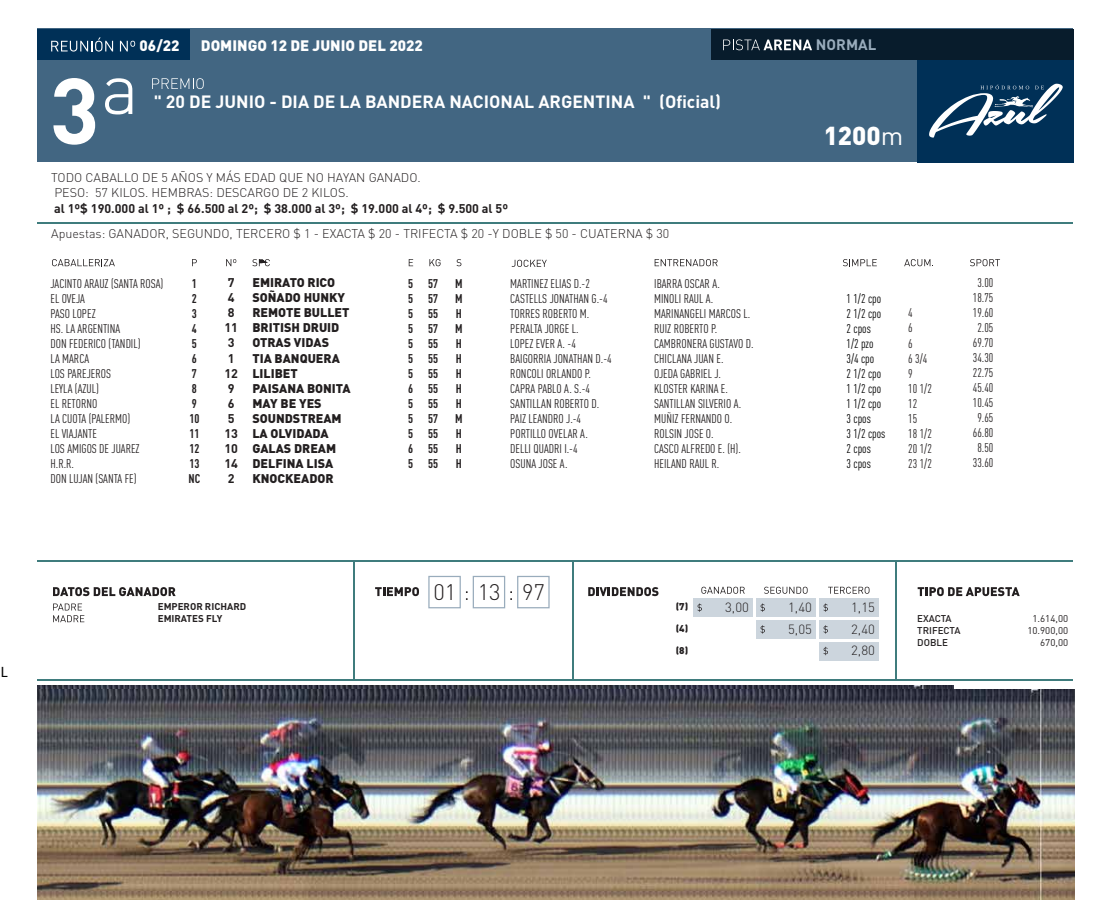
<style>
.page{position:relative;width:1098px;height:922px;background:#fff}
.page>*{position:absolute;margin:0;border:0;box-sizing:border-box;transform-origin:0 0}
.t1{font:700 92px "DIN Pro";color:#fff}
.t2{font:900 25.62px "DIN Pro";color:#fff}
.t3{font:300 22.25px "DIN Pro";color:#231f20}
.t4{font:700 17.62px "DIN Pro";color:#fff}
.t5{font:900 15px "DIN Pro";color:#fff}
.t6{font:700 15px "DIN Pro";color:#99acbc}
.t7{font:15px "Myriad Pro";color:#000}
.t8{font:300 13.25px "DIN Pro";color:#231f20}
.t9{font:12.5px/15px "FFDIN Pro Cond";color:#231f20}
.t10{font:300 12.5px/15px "DIN Pro";color:#231f20}
.t11{font:900 12.5px/15px "DIN Pro";color:#231f20}
.t12{font:700 12.5px/15px "DIN Pro";color:#231f20}
.t13{font:12.5px/15px "FFDIN Pro Cond";color:#000}
.t14{font:700 12.5px/15px "FFDIN Pro Cond";color:#231f20;text-align:justify}
.t15{font:700 9.75px/11.8px "DIN Pro";color:#231f20}
.t16{font:9.75px/11.8px "DIN Pro";color:#231f20;text-align:right}
.t17{font:500 9.75px/11.8px "DIN Pro";color:#231f20}
.t18{font:900 9.75px "DIN Pro";color:#231f20}
.s1{font-weight:400}
</style>
<div class="page">
<div style="left:37px;top:28px;width:1036px;height:133px;background:#426682"></div>
<div style="left:917px;top:29px;width:156px;height:134px;background:#003057"></div>
<div style="left:37px;top:29px;width:154px;height:31px;background:#003057"></div>
<div style="left:710px;top:29px;width:363px;height:31px;background:#081c2c"></div>
<hr style="left:37px;top:560px;width:1036px;height:1px;background:#3f7c7d">
<hr style="left:37px;top:679px;width:1036px;height:1px;background:#3f7c7d">
<hr style="left:572px;top:560px;width:1px;height:120px;background:#3f7c7d">
<hr style="left:353px;top:560px;width:1px;height:120px;background:#3f7c7d">
<hr style="left:895px;top:560px;width:1px;height:120px;background:#3f7c7d">
<div style="left:428px;top:575px;width:33px;height:33px;border:1px solid #99acbc"></div>
<div style="left:472px;top:575px;width:33px;height:33px;border:1px solid #99acbc"></div>
<div style="left:517px;top:575px;width:32px;height:33px;border:1px solid #99acbc"></div>
<hr style="left:37px;top:222px;width:1036px;height:1px;background:#3f7c7d">
<svg style="left:51px;top:37px;width:62px;height:15px"></svg>
<svg style="left:120px;top:41px;width:15px;height:10px"></svg>
<svg style="left:723px;top:39px;width:89px;height:11px"></svg>
<svg style="left:105px;top:78px;width:27px;height:36px"></svg>
<svg style="left:152px;top:78px;width:52px;height:11px"></svg>
<svg style="left:52px;top:259px;width:63px;height:7px"></svg>
<svg style="left:252px;top:259px;width:18px;height:7px"></svg>
<svg style="left:511px;top:260px;width:36px;height:7px"></svg>
<svg style="left:654px;top:259px;width:63px;height:7px"></svg>
<svg style="left:843px;top:259px;width:33px;height:7px"></svg>
<svg style="left:970px;top:259px;width:30px;height:7px"></svg>
<svg style="left:904px;top:259px;width:29px;height:7px"></svg>
<svg style="left:192px;top:259px;width:5px;height:7px"></svg>
<svg style="left:409px;top:259px;width:4px;height:7px"></svg>
<svg style="left:429px;top:259px;width:11px;height:7px"></svg>
<svg style="left:456px;top:259px;width:5px;height:7px"></svg>
<svg style="left:226px;top:259px;width:10px;height:7px"></svg>
<svg style="left:375px;top:587px;width:44px;height:9px"></svg>
<svg style="left:53px;top:587px;width:123px;height:9px"></svg>
<svg style="left:588px;top:587px;width:70px;height:9px"></svg>
<svg style="left:917px;top:587px;width:102px;height:9px"></svg>
<svg style="left:701px;top:586px;width:43px;height:7px"></svg>
<svg style="left:764px;top:586px;width:43px;height:7px"></svg>
<svg style="left:828px;top:586px;width:41px;height:7px"></svg>
<div style="left:693px;top:598px;width:59px;height:18px;background:#ccd5dd"></div>
<svg style="left:697px;top:603px;width:5px;height:8px"></svg>
<div style="left:756px;top:598px;width:59px;height:18px;background:#ccd5dd"></div>
<svg style="left:760px;top:603px;width:5px;height:8px"></svg>
<div style="left:819px;top:598px;width:59px;height:18px;background:#ccd5dd"></div>
<svg style="left:823px;top:603px;width:5px;height:8px"></svg>
<div style="left:756px;top:619px;width:59px;height:19px;background:#ccd5dd"></div>
<svg style="left:760px;top:625px;width:5px;height:8px"></svg>
<div style="left:819px;top:619px;width:59px;height:19px;background:#ccd5dd"></div>
<svg style="left:823px;top:625px;width:5px;height:8px"></svg>
<div style="left:819px;top:641px;width:59px;height:19px;background:#ccd5dd"></div>
<svg style="left:823px;top:646px;width:5px;height:9px"></svg>
<svg style="left:53px;top:603px;width:31px;height:19px"></svg>
<svg style="left:929px;top:84px;width:133px;height:53px"></svg>
<img style="left:37px;top:689px;width:1037px;height:210px">
<p class="t7" style="left:1px;top:662px;width:9px">L</p>
<h1 class="t1" style="left:50px;top:48px;width:51px">3</h1>
<p class="t5" style="left:140px;top:36px;width:41px">06/22</p>
<p class="t5" style="left:201px;top:36px;width:223px">DOMINGO 12 DE JUNIO DEL 2022</p>
<p class="t6" style="left:816px;top:35px;width:62px">NORMAL</p>
<h3 class="t4" style="left:154px;top:89px;width:569px">" 20 DE JUNIO - DIA DE LA BANDERA NACIONAL ARGENTINA " (Oficial)</h3>
<h2 class="t2" style="left:823px;top:118px;width:81px">1200<span class="s1">m</span></h2>
<p class="t10" style="left:51px;top:169px;width:371px">TODO CABALLO DE 5 AÑOS Y MÁS EDAD QUE NO HAYAN GANADO.<br>PESO: 57 KILOS. HEMBRAS: DESCARGO DE 2 KILOS.</p>
<p class="t12" style="left:54px;top:201px;width:455px">al 1º$ 190.000 al 1º ; $ 66.500 al 2º; $ 38.000 al 3º; $ 19.000 al 4º; $ 9.500 al 5º</p>
<p class="t10" style="left:51px;top:226px;width:619px">Apuestas: GANADOR, SEGUNDO, TERCERO $ 1 - EXACTA $ 20 - TRIFECTA $ 20 -Y DOBLE $ 50 - CUATERNA $ 30</p>
<p class="t9" style="left:50px;top:275px;width:114px">JACINTO ARAUZ (SANTA ROSA)<br>EL OVEJA<br>PASO LOPEZ<br>HS. LA ARGENTINA<br>DON FEDERICO (TANDIL)<br>LA MARCA<br>LOS PAREJEROS<br>LEYLA (AZUL)<br>EL RETORNO<br>LA CUOTA (PALERMO)<br>EL VIAJANTE<br>LOS AMIGOS DE JUAREZ<br>H.R.R.<br>DON LUJAN (SANTA FE)</p>
<p class="t14" style="left:188px;top:275px;width:13px;text-align:left">1<br>2<br>3<br>4<br>5<br>6<br>7<br>8<br>9<br>10<br>11<br>12<br>13<br>NC</p>
<p class="t12" style="left:224px;top:275px;width:15px">7<br>4<br>8<br>11<br>3<br>1<br>12<br>9<br>6<br>5<br>13<br>10<br>14<br>2</p>
<p class="t11" style="left:252px;top:275px;width:100px">EMIRATO RICO<br>SOÑADO HUNKY<br>REMOTE BULLET<br>BRITISH DRUID<br>OTRAS VIDAS<br>TIA BANQUERA<br>LILIBET<br>PAISANA BONITA<br>MAY BE YES<br>SOUNDSTREAM<br>LA OLVIDADA<br>GALAS DREAM<br>DELFINA LISA<br>KNOCKEADOR</p>
<p class="t14" style="left:408px;top:275px;width:7px">5<br>5<br>5<br>5<br>5<br>5<br>5<br>6<br>5<br>5<br>5<br>6<br>5</p>
<p class="t14" style="left:428px;top:275px;width:12px">57<br>57<br>55<br>57<br>55<br>55<br>55<br>55<br>55<br>57<br>55<br>55<br>55</p>
<p class="t14" style="left:455px;top:275px;width:9px">M M H M H H H H H M H H H</p>
<p class="t9" style="left:510px;top:275px;width:103px">MARTINEZ ELIAS D.-2<br>CASTELLS JONATHAN G.-4<br>TORRES ROBERTO M.<br>PERALTA JORGE L.<br>LOPEZ EVER A. -4<br>BAIGORRIA JONATHAN D.-4<br>RONCOLI ORLANDO P.<br>CAPRA PABLO A. S.-4<br>SANTILLAN ROBERTO D.<br>PAIZ LEANDRO J.-4<br>PORTILLO OVELAR A.<br>DELLI QUADRI I.-4<br>OSUNA JOSE A.</p>
<p class="t9" style="left:654px;top:275px;width:101px">IBARRA OSCAR A.<br>MINOLI RAUL A.<br>MARINANGELI MARCOS L.<br>RUIZ ROBERTO P.<br>CAMBRONERA GUSTAVO D.<br>CHICLANA JUAN E.<br>OJEDA GABRIEL J.<br>KLOSTER KARINA E.<br>SANTILLAN SILVERIO A.<br>MUÑIZ FERNANDO O.<br>ROLSIN JOSE O.<br>CASCO ALFREDO E. (H).<br>HEILAND RAUL R.</p>
<p class="t13" style="left:846px;top:290px;width:40px">1 1/2 cpo<br>2 1/2 cpo<br>2 cpos<br>1/2 pzo<br>3/4 cpo<br>2 1/2 cpo<br>1 1/2 cpo<br>1 1/2 cpo<br>3 cpos<br>3 1/2 cpos<br>2 cpos<br>3 cpos</p>
<p class="t9" style="left:908px;top:304px;width:25px">4<br>6<br>6<br>6 3/4<br>9<br>10 1/2<br>12<br>15<br>18 1/2<br>20 1/2<br>23 1/2</p>
<p class="t9" style="left:972px;top:274px;width:22px;text-align:center">3.00<br>18.75<br>19.60<br>2.05<br>69.70<br>34.30<br>22.75<br>45.40<br>10.45<br>9.65<br>66.80<br>8.50<br>33.60</p>
<p class="t15" style="left:158px;top:600px;width:90px">EMPEROR RICHARD<br>EMIRATES FLY</p>
<h3 class="t3" style="left:433px;top:576px;width:113px">01 13 97</h3>
<p class="t18" style="left:675px;top:600px;width:14px">(7)</p>
<p class="t8" style="left:725px;top:598px;width:25px">3,00</p>
<p class="t8" style="left:788px;top:598px;width:25px">1,40</p>
<p class="t8" style="left:851px;top:598px;width:25px">1,15</p>
<p class="t18" style="left:675px;top:622px;width:14px">(4)</p>
<p class="t8" style="left:788px;top:620px;width:25px">5,05</p>
<p class="t8" style="left:851px;top:620px;width:25px">2,40</p>
<p class="t18" style="left:675px;top:643px;width:14px">(8)</p>
<p class="t8" style="left:851px;top:641px;width:25px">2,80</p>
<p class="t17" style="left:917px;top:612px;width:45px">EXACTA<br>TRIFECTA<br>DOBLE</p>
<p class="t16" style="left:1027px;top:612px;width:42px">1.614,00<br>10.900,00<br>670,00</p>
</div>
